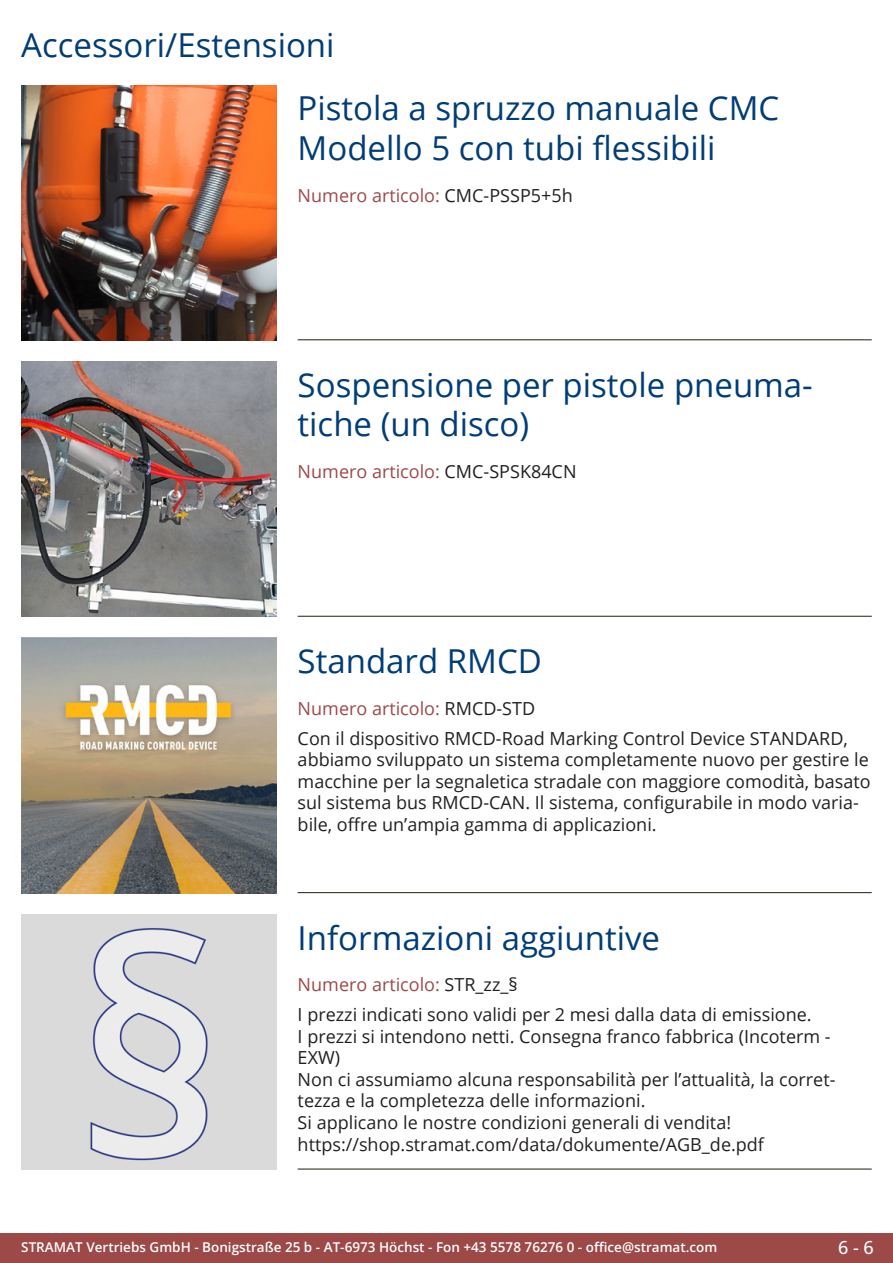
<style>
.page{position:relative;width:893px;height:1263px;background:#fff}
.page>*{position:absolute;margin:0;border:0;box-sizing:border-box;transform-origin:0 0}
.Produkttitel{font:33px/39.6px "Open Sans";color:#003d78}
.RastTitel{font:33px "Open Sans";color:#003d78}
.Beschreibung_Text{font:18px/21.6px "Open Sans";color:#231f20}
.TechDaten_Überschrif{font:18px "Open Sans";color:#9c4948}
.t1{font:500 18px "Open Sans";color:#fff}
.t2{font:600 13.5px "Open Sans";color:#fff}
.s1{color:#231f20}
</style>
<div class="page">
<div style="left:0;top:1233px;width:893px;height:30px;background:#9c4948"></div>
<hr style="left:298px;top:340px;width:574px;height:1px;background:#201d08">
<hr style="left:298px;top:616px;width:574px;height:1px;background:#201d08">
<hr style="left:298px;top:892px;width:574px;height:1px;background:#201d08">
<hr style="left:298px;top:1169px;width:574px;height:1px;background:#201d08">
<img style="left:21px;top:85px;width:255px;height:255px">
<img style="left:21px;top:361px;width:255px;height:256px">
<img style="left:21px;top:638px;width:255px;height:255px">
<img style="left:21px;top:914px;width:255px;height:255px">
<p class="RastTitel" style="left:21px;top:22px;width:315px">Accessori/Estensioni</p>
<p class="Produkttitel" style="left:298px;top:88px;width:483px">Pistola a spruzzo manuale CMC<br>Modello 5 con tubi flessibili</p>
<p class="TechDaten_Überschrif" style="left:298px;top:183px;width:277px">Numero articolo: <span class="s1">CMC-PSSP5+5h</span></p>
<p class="Produkttitel" style="left:298px;top:364px;width:514px">Sospensione per pistole pneuma&shy;tiche (un disco)</p>
<p class="TechDaten_Überschrif" style="left:298px;top:459px;width:280px">Numero articolo: <span class="s1">CMC-SPSK84CN</span></p>
<p class="Produkttitel" style="left:298px;top:640px;width:246px">Standard RMCD</p>
<p class="TechDaten_Überschrif" style="left:298px;top:696px;width:239px">Numero articolo: <span class="s1">RMCD-STD</span></p>
<p class="Beschreibung_Text" style="left:298px;top:727px;width:574px">Con il dispositivo RMCD-Road Marking Control Device STANDARD, abbiamo sviluppato un sistema completamente nuovo per gestire le macchine per la segnaletica stradale con maggiore comodità, basato sul sistema bus RMCD-CAN. Il sistema, configurabile in modo varia&shy;bile, offre un’ampia gamma di applicazioni.</p>
<p class="Produkttitel" style="left:298px;top:917px;width:364px">Informazioni aggiuntive</p>
<p class="TechDaten_Überschrif" style="left:298px;top:972px;width:222px">Numero articolo: <span class="s1">STR_zz_§</span></p>
<p class="Beschreibung_Text" style="left:298px;top:1003px;width:538px">I prezzi indicati sono validi per 2 mesi dalla data di emissione.<br>I prezzi si intendono netti. Consegna franco fabbrica (Incoterm - EXW)<br>Non ci assumiamo alcuna responsabilità per l’attualità, la corret&shy;tezza e la completezza delle informazioni.<br>Si applicano le nostre condizioni generali di vendita! https://shop.stramat.com/data/dokumente/AGB_de.pdf</p>
<p class="t2" style="left:21px;top:1238px;width:698px">STRAMAT Vertriebs GmbH - Bonigstraße 25 b - AT-6973 Höchst - Fon +43 5578 76276 0 - office@stramat.com</p>
<p class="t1" style="left:838px;top:1234px;width:37px">6 - 6</p>
</div>
